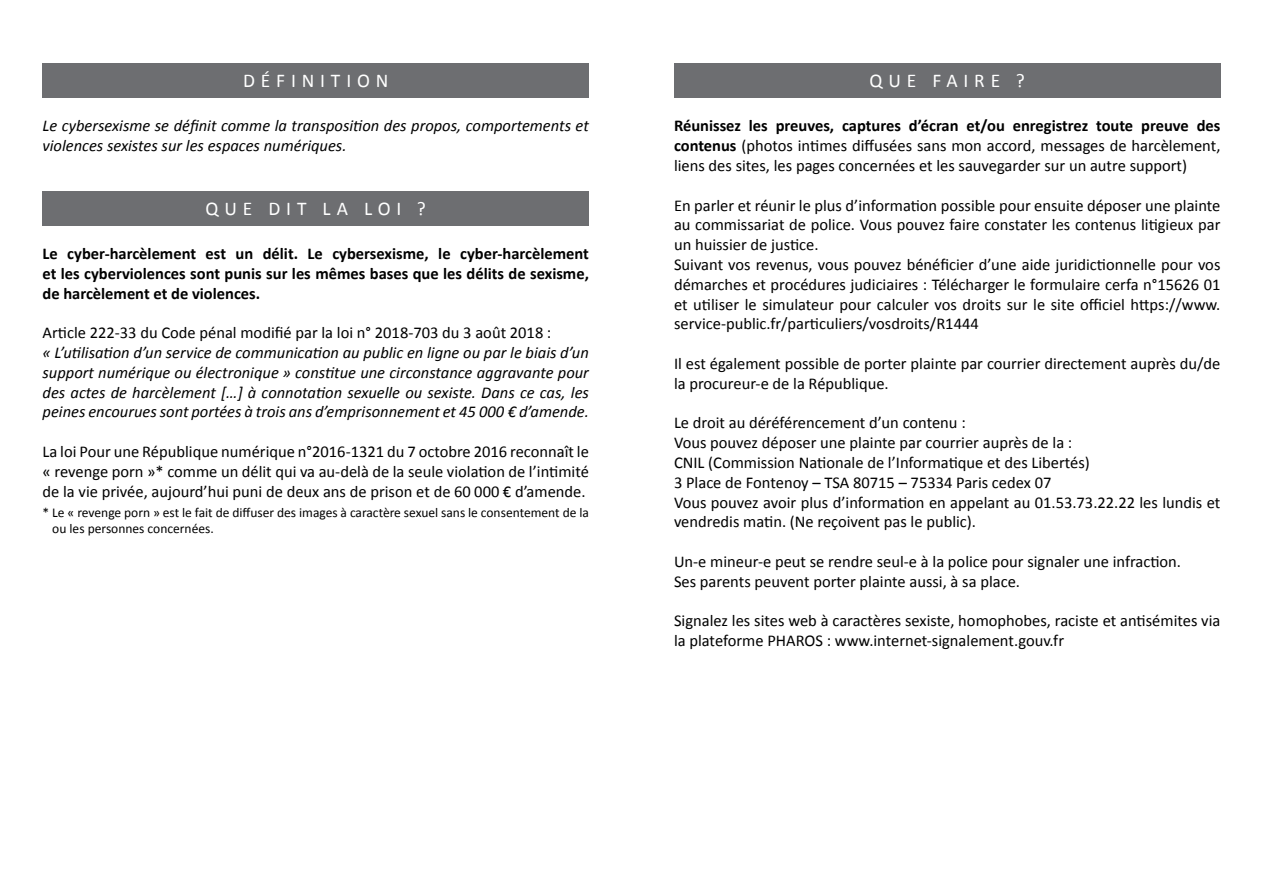
<style>
.page{position:relative;width:1263px;height:893px;background:#fff}
.page>*{position:absolute;margin:0;border:0;box-sizing:border-box;transform-origin:0 0}
.t1{font:19.5px "Calibri";letter-spacing:.3em;color:#fff}
.t2{font:16.5px/19.8px "Calibri";color:#000}
.t3{font:italic 16.5px/19.8px "Calibri";color:#000}
.t4{font:700 16.5px/19.8px "Calibri";color:#000;text-align:justify}
.t5{font:13.5px/16.2px "Calibri";color:#000}
.s1{font-weight:700}
</style>
<div class="page">
<div style="left:43px;top:64px;width:546px;height:34px;background:#6d6e71"></div>
<div style="left:674px;top:64px;width:546px;height:34px;background:#6d6e71"></div>
<div style="left:43px;top:191px;width:546px;height:34px;background:#6d6e71"></div>
<p class="t1" style="left:243px;top:68px;width:147px">DÉFINITION</p>
<p class="t1" style="left:870px;top:68px;width:157px">QUE FAIRE ?</p>
<p class="t3" style="left:43px;top:115px;width:548px">Le cybersexisme se définit comme la transposition des propos, comportements et violences sexistes sur les espaces numériques.</p>
<p class="t1" style="left:205px;top:196px;width:222px">QUE DIT LA LOI ?</p>
<p class="t4" style="left:43px;top:244px;width:548px">Le cyber-harcèlement est un délit. Le cybersexisme, le cyber-harcèlement et les cyberviolences sont punis sur les mêmes bases que les délits de sexisme, de harcèlement et de violences.</p>
<p class="t2" style="left:43px;top:323px;width:510px">Article 222-33 du Code pénal modifié par la loi n° 2018-703 du 3 août 2018 :</p>
<p class="t3" style="left:43px;top:342px;width:548px;text-align:justify">« L’utilisation d’un service de communication au public en ligne ou par le biais d’un support numérique ou électronique » constitue une circonstance aggravante pour des actes de harcèlement […] à connotation sexuelle ou sexiste. Dans ce cas, les peines encourues sont portées à trois ans d’emprisonnement et 45 000 € d’amende.</p>
<p class="t2" style="left:43px;top:442px;width:548px;text-align:justify">La loi Pour une République numérique n°2016-1321 du 7 octobre 2016 reconnaît le « revenge porn »* comme un délit qui va au-delà de la seule violation de l’intimité de la vie privée, aujourd’hui puni de deux ans de prison et de 60 000 € d’amende.</p>
<p class="t5" style="left:52px;top:505px;width:538px;text-indent:-10px">* Le « revenge porn » est le fait de diffuser des images à caractère sexuel sans le consentement de la ou les personnes concernées.</p>
<p class="t2" style="left:674px;top:116px;width:548px;text-align:justify"><span class="s1">Réunissez les preuves, captures d’écran et/ou enregistrez toute preuve des contenus</span> (photos intimes diffusées sans mon accord, messages de harcèlement, liens des sites, les pages concernées et les sauvegarder sur un autre support)</p>
<p class="t2" style="left:674px;top:195px;width:548px">En parler et réunir le plus d’information possible pour ensuite déposer une plainte au commissariat de police. Vous pouvez faire constater les contenus litigieux par un huissier de justice.<br>Suivant vos revenus, vous pouvez bénéficier d’une aide juridictionnelle pour vos démarches et procédures judiciaires : Télécharger le formulaire cerfa n°15626 01 et utiliser le simulateur pour calculer vos droits sur le site officiel https://www. service-public.fr/particuliers/vosdroits/R1444</p>
<p class="t2" style="left:674px;top:354px;width:548px">Il est également possible de porter plainte par courrier directement auprès du/de la procureur-e de la République.</p>
<p class="t2" style="left:674px;top:413px;width:548px">Le droit au déréférencement d’un contenu :<br>Vous pouvez déposer une plainte par courrier auprès de la :<br>CNIL (Commission Nationale de l’Informatique et des Libertés)<br>3 Place de Fontenoy – TSA 80715 – 75334 Paris cedex 07<br>Vous pouvez avoir plus d’information en appelant au 01.53.73.22.22 les lundis et vendredis matin. (Ne reçoivent pas le public).</p>
<p class="t2" style="left:674px;top:552px;width:509px">Un-e mineur-e peut se rendre seul-e à la police pour signaler une infraction.<br>Ses parents peuvent porter plainte aussi, à sa place.</p>
<p class="t2" style="left:674px;top:611px;width:548px">Signalez les sites web à caractères sexiste, homophobes, raciste et antisémites via la plateforme PHAROS : www.internet-signalement.gouv.fr</p>
</div>
